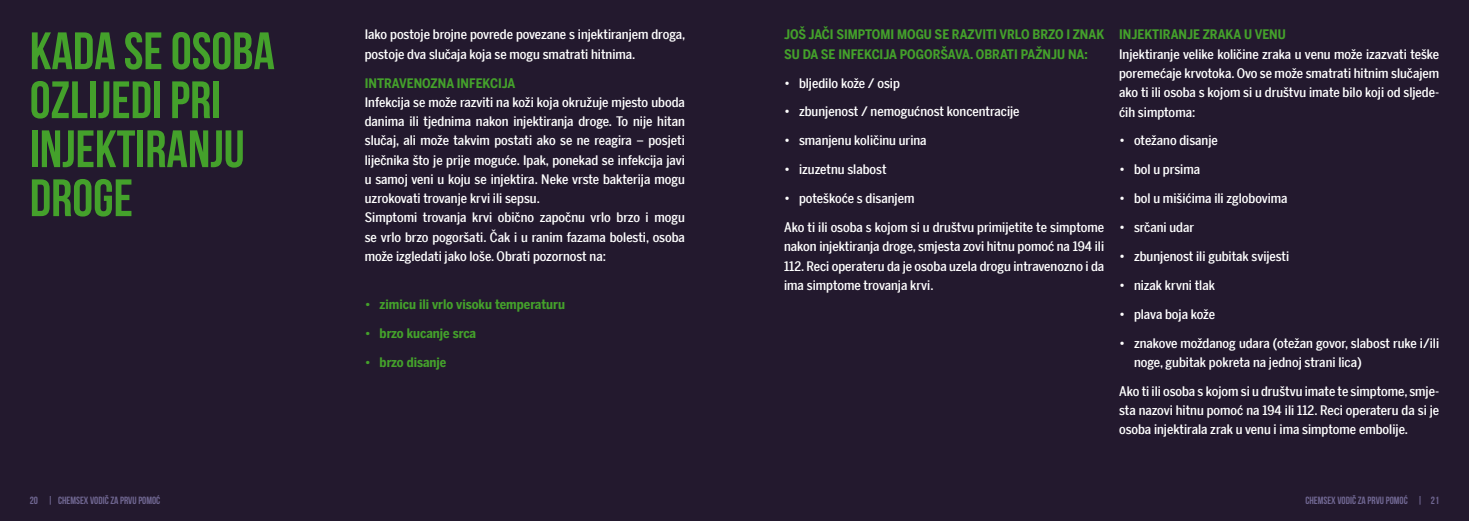
<style>
.page{position:relative;width:1469px;height:521px;background:#fff}
.page>*{position:absolute;margin:0;border:0;box-sizing:border-box;transform-origin:0 0}
.t1{font:700 52.5px/49px "Bebas Neue";color:#44a12b}
.t2{font:500 condensed 13.12px/19.2px "Benton Sans";color:#fff}
.t3{font:700 13.12px/19.2px "Benton Sans Condensed";color:#44a12b}
.t4{font:700 10.5px "Bebas Neue";color:#706792}
</style>
<div class="page">
<div style="left:0;top:0;width:734px;height:521px;background:#23192e"></div>
<div style="left:734px;top:0;width:734px;height:521px;background:#23192e"></div>
<h1 class="t1" style="left:30px;top:26px;width:246px">KADA SE OSOBA<br>OZLIJEDI PRI<br>INJEKTIRANJU<br>DROGE</h1>
<p class="t2" style="left:365px;top:25px;width:322px">Iako postoje brojne povrede povezane s injektiranjem droga, postoje dva slučaja koja se mogu smatrati hitnima.</p>
<p class="t3" style="left:365px;top:73px;width:152px">INTRAVENOZNA INFEKCIJA</p>
<p class="t2" style="left:365px;top:92px;width:321px">Infekcija se može razviti na koži koja okružuje mjesto uboda danima ili tjednima nakon injektiranja droge. To nije hitan slučaj, ali može takvim postati ako se ne reagira – posjeti liječnika što je prije moguće. Ipak, ponekad se infekcija javi u samoj veni u koju se injektira. Neke vrste bakterija mogu uzrokovati trovanje krvi ili sepsu.<br>Simptomi trovanja krvi obično započnu vrlo brzo i mogu se vrlo brzo pogoršati. Čak i u ranim fazama bolesti, osoba može izgledati jako loše. Obrati pozornost na:</p>
<p class="t3" style="left:365px;top:295px;width:202px">• zimicu ili vrlo visoku temperaturu</p>
<p class="t3" style="left:365px;top:324px;width:113px">• brzo kucanje srca</p>
<p class="t3" style="left:365px;top:352px;width:83px">• brzo disanje</p>
<p class="t3" style="left:784px;top:25px;width:322px">JOŠ JAČI SIMPTOMI MOGU SE RAZVITI VRLO BRZO I ZNAK<br>SU DA SE INFEKCIJA POGORŠAVA. OBRATI PAŽNJU NA:</p>
<p class="t2" style="left:784px;top:73px;width:117px">• bljedilo kože / osip</p>
<p class="t2" style="left:784px;top:102px;width:237px">• zbunjenost / nemogućnost koncentracije</p>
<p class="t2" style="left:784px;top:131px;width:144px">• smanjenu količinu urina</p>
<p class="t2" style="left:784px;top:160px;width:104px">• izuzetnu slabost</p>
<p class="t2" style="left:784px;top:189px;width:132px">• poteškoće s disanjem</p>
<p class="t2" style="left:784px;top:218px;width:321px;text-align:justify">Ako ti ili osoba s kojom si u društvu primijetite te simptome nakon injektiranja droge, smjesta zovi hitnu pomoć na 194 ili 112. Reci operateru da je osoba uzela drogu intravenozno i da ima simptome trovanja krvi.</p>
<p class="t3" style="left:1119px;top:25px;width:168px">INJEKTIRANJE ZRAKA U VENU</p>
<p class="t2" style="left:1119px;top:44px;width:321px;text-align:justify">Injektiranje velike količine zraka u venu može izazvati teške poremećaje krvotoka. Ovo se može smatrati hitnim slučajem ako ti ili osoba s kojom si u društvu imate bilo koji od sljede&shy;ćih simptoma:</p>
<p class="t2" style="left:1119px;top:131px;width:100px">• otežano disanje</p>
<p class="t2" style="left:1119px;top:160px;width:82px">• bol u prsima</p>
<p class="t2" style="left:1119px;top:189px;width:170px">• bol u mišićima ili zglobovima</p>
<p class="t2" style="left:1119px;top:218px;width:76px">• srčani udar</p>
<p class="t2" style="left:1119px;top:246px;width:172px">• zbunjenost ili gubitak svijesti</p>
<p class="t2" style="left:1119px;top:275px;width:97px">• nizak krvni tlak</p>
<p class="t2" style="left:1119px;top:304px;width:97px">• plava boja kože</p>
<p class="t2" style="left:1134px;top:333px;width:307px;text-indent:-15px">• znakove moždanog udara (otežan govor, slabost ruke i/ili noge, gubitak pokreta na jednoj strani lica)</p>
<p class="t2" style="left:1119px;top:381px;width:321px;text-align:justify">Ako ti ili osoba s kojom si u društvu imate te simptome, smje&shy;sta nazovi hitnu pomoć na 194 ili 112. Reci operateru da si je osoba injektirala zrak u venu i ima simptome embolije.</p>
<p class="t4" style="left:30px;top:495px;width:132px">20 | CHEMSEX VODIČ ZA PRVU POMOĆ</p>
<p class="t4" style="left:1305px;top:495px;width:135px">CHEMSEX VODIČ ZA PRVU POMOĆ | 21</p>
</div>
